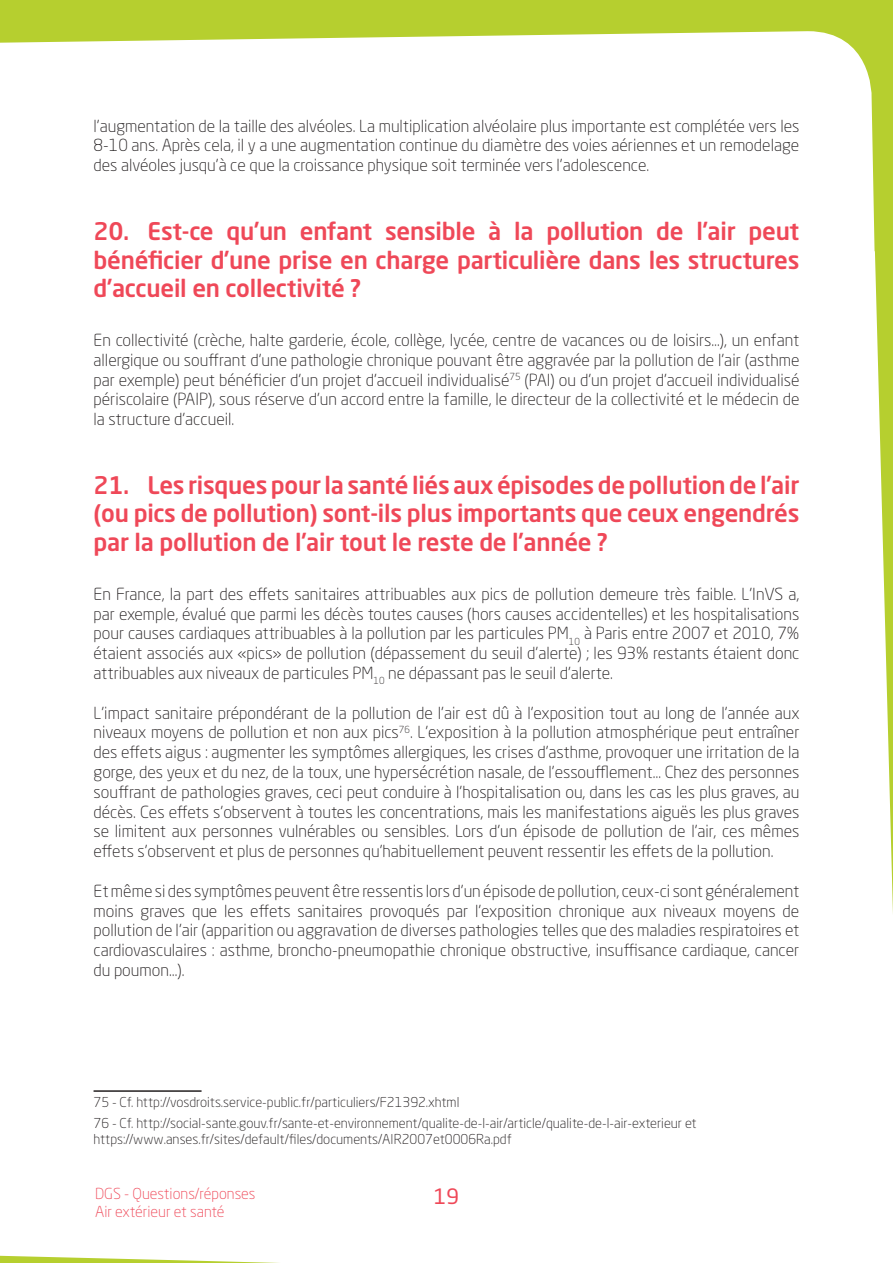
<style>
.page{position:relative;width:893px;height:1263px;background:#b6cf2f}
.page>*{position:absolute;margin:0;border:0;box-sizing:border-box;transform-origin:0 0}
.t1{font:500 24px/28.8px "Neo Sans Std";letter-spacing:-.01em;color:#ef4858;text-align:justify}
.t2{font:21px "Neo Sans Std";color:#ef4858}
.t3{font:300 16.5px/19.8px "Neo Sans Std";color:#231f20;text-align:justify}
.t4{font:300 15px "Neo Sans Std";color:#ef4858}
.t5{font:300 13.5px/20.4px "Neo Sans Std";color:#231f20}
</style>
<div class="page">
<div style="left:0;top:31px;width:893px;height:1232px;background:#fff"></div>
<hr style="left:94px;top:1090px;width:108px;height:2px;background:#231f20">
<p class="t3" style="left:94px;top:116px;width:707px">l’augmentation de la taille des alvéoles. La multiplication alvéolaire plus importante est complétée vers les 8-10 ans. Après cela, il y a une augmentation continue du diamètre des voies aériennes et un remodelage des alvéoles jusqu’à ce que la croissance physique soit terminée vers l’adolescence.</p>
<h1 class="t1" style="left:94px;top:216px;width:707px">20. Est-ce qu’un enfant sensible à la pollution de l’air peut bénéficier d’une prise en charge particulière dans les structures d’accueil en collectivité ?</h1>
<p class="t3" style="left:94px;top:330px;width:707px">En collectivité (crèche, halte garderie, école, collège, lycée, centre de vacances ou de loisirs…), un enfant allergique ou souffrant d’une pathologie chronique pouvant être aggravée par la pollution de l’air (asthme par exemple) peut bénéficier d’un projet d’accueil individualisé<sup>75</sup> (PAI) ou d’un projet d’accueil individualisé périscolaire (PAIP), sous réserve d’un accord entre la famille, le directeur de la collectivité et le médecin de la structure d’accueil.</p>
<h1 class="t1" style="left:94px;top:470px;width:707px">21. Les risques pour la santé liés aux épisodes de pollution de l’air (ou pics de pollution) sont-ils plus importants que ceux engendrés par la pollution de l’air tout le reste de l’année ?</h1>
<p class="t3" style="left:94px;top:584px;width:707px">En France, la part des effets sanitaires attribuables aux pics de pollution demeure très faible. L’InVS a, par exemple, évalué que parmi les décès toutes causes (hors causes accidentelles) et les hospitalisations pour causes cardiaques attribuables à la pollution par les particules PM<sub>10</sub> à Paris entre 2007 et 2010, 7% étaient associés aux «pics» de pollution (dépassement du seuil d’alerte) ; les 93% restants étaient donc attribuables aux niveaux de particules PM<sub>10</sub> ne dépassant pas le seuil d’alerte.</p>
<p class="t3" style="left:94px;top:702px;width:707px">L’impact sanitaire prépondérant de la pollution de l’air est dû à l’exposition tout au long de l’année aux niveaux moyens de pollution et non aux pics<sup>76</sup>. L’exposition à la pollution atmosphérique peut entraîner des effets aigus : augmenter les symptômes allergiques, les crises d’asthme, provoquer une irritation de la gorge, des yeux et du nez, de la toux, une hypersécrétion nasale, de l’essoufflement… Chez des personnes souffrant de pathologies graves, ceci peut conduire à l’hospitalisation ou, dans les cas les plus graves, au décès. Ces effets s’observent à toutes les concentrations, mais les manifestations aiguës les plus graves se limitent aux personnes vulnérables ou sensibles. Lors d’un épisode de pollution de l’air, ces mêmes effets s’observent et plus de personnes qu’habituellement peuvent ressentir les effets de la pollution.</p>
<p class="t3" style="left:94px;top:881px;width:707px">Et même si des symptômes peuvent être ressentis lors d’un épisode de pollution, ceux-ci sont généralement moins graves que les effets sanitaires provoqués par l’exposition chronique aux niveaux moyens de pollution de l’air (apparition ou aggravation de diverses pathologies telles que des maladies respiratoires et cardiovasculaires : asthme, broncho-pneumopathie chronique obstructive, insuffisance cardiaque, cancer du poumon…).</p>
<p class="t5" style="left:94px;top:1092px;width:605px">75 - Cf. http://vosdroits.service-public.fr/particuliers/F21392.xhtml<br>76 - Cf. http://social-sante.gouv.fr/sante-et-environnement/qualite-de-l-air/article/qualite-de-l-air-exterieur et</p>
<p class="t5" style="left:94px;top:1129px;width:420px">https://www.anses.fr/sites/default/files/documents/AIR2007et0006Ra.pdf</p>
<p class="t4" style="left:95px;top:1185px;width:162px">DGS - Questions/réponses</p>
<p class="t2" style="left:434px;top:1183px;width:27px">19</p>
<p class="t4" style="left:95px;top:1203px;width:131px">Air extérieur et santé</p>
</div>
